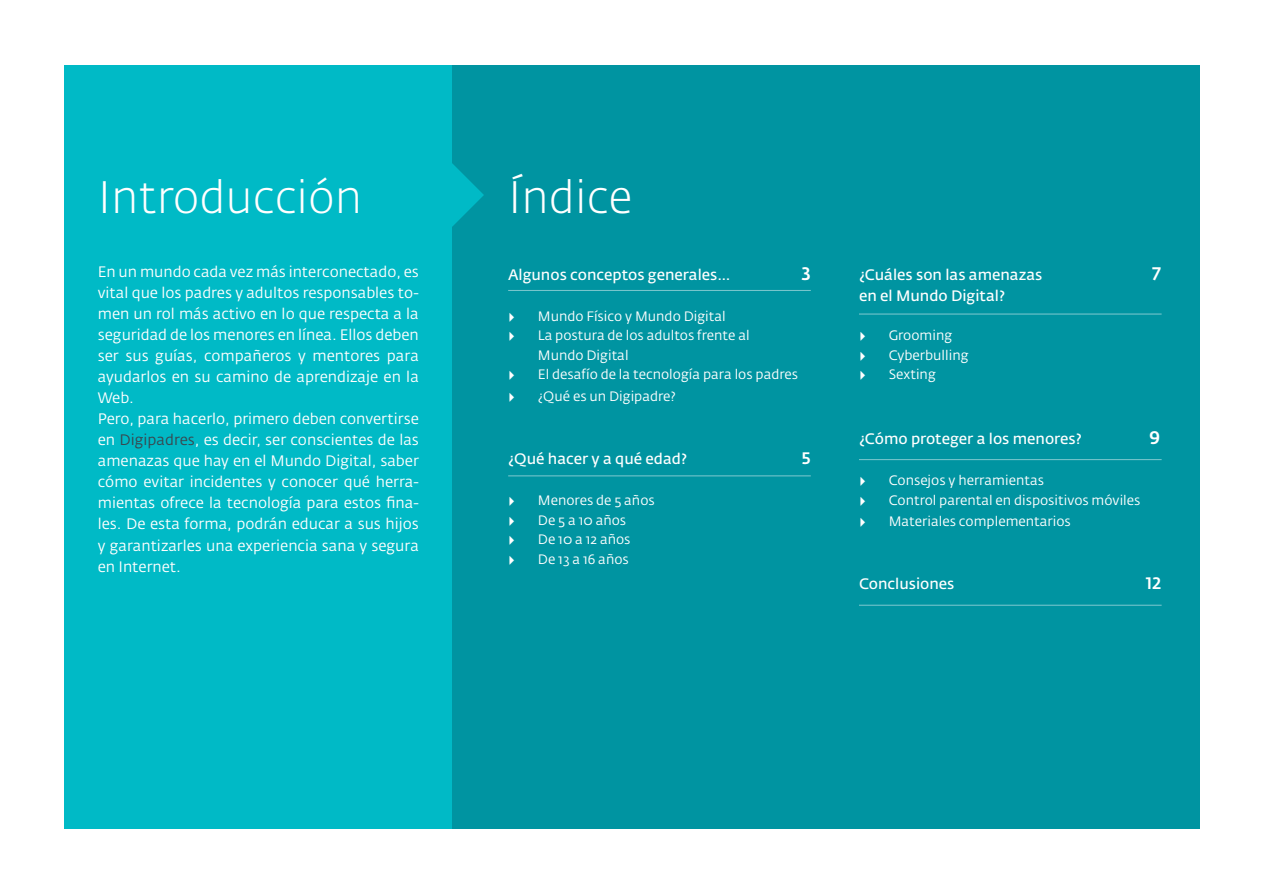
<style>
.page{position:relative;width:1263px;height:893px;background:#fff}
.page>*{position:absolute;margin:0;border:0;box-sizing:border-box;transform-origin:0 0}
.t1{font:300 45px "Fedra Sans Alt Pro";color:#fff}
.t2{font:500 18px "Fedra Sans Alt Pro";color:#fff}
.t3{font:500 16.5px "Fedra Sans Alt Pro";color:#fff}
.t4{font:15px/21px "Fedra Sans Alt Pro";color:#fff}
.t5{font:600 15px "Fedra Sans Alt Pro";color:#fff}
.t6{font:13.5px/19.5px "Fedra Sans Alt Pro";color:#fff}
.s1{color:#39474f}
</style>
<div class="page">
<div style="left:65px;top:65px;width:387px;height:763px;background:#00bac6"></div>
<div style="left:452px;top:65px;width:747px;height:763px;background:#0094a1"></div>
<svg style="left:452px;top:163px;width:32px;height:64px"></svg>
<hr style="left:508px;top:290px;width:303px;height:1px;background:#fff">
<hr style="left:859px;top:314px;width:302px;height:1px;background:#fff">
<hr style="left:859px;top:459px;width:302px;height:1px;background:#fff">
<hr style="left:859px;top:605px;width:302px;height:1px;background:#fff">
<hr style="left:508px;top:475px;width:303px;height:1px;background:#fff">
<h1 class="t1" style="left:98px;top:169px;width:266px">Introducción</h1>
<h1 class="t1" style="left:508px;top:169px;width:126px">Índice</h1>
<p class="t4" style="left:98px;top:262px;width:323px">En un mundo cada vez más interconectado, es vital que los padres y adultos responsables to&shy;men un rol más activo en lo que respecta a la seguridad de los menores en línea. Ellos deben ser sus guías, compañeros y mentores para ayudarlos en su camino de aprendizaje en la Web.<br>Pero, para hacerlo, primero deben convertirse en <span class="s1">Digipadres</span>, es decir, ser conscientes de las amenazas que hay en el Mundo Digital, saber cómo evitar incidentes y conocer qué herra&shy;mientas ofrece la tecnología para estos fina&shy;les. De esta forma, podrán educar a sus hijos y garantizarles una experiencia sana y segura en Internet.</p>
<p class="t5" style="left:508px;top:265px;width:224px">Algunos conceptos generales…</p>
<p class="t2" style="left:801px;top:262px;width:11px">3</p>
<p class="t6" style="left:508px;top:306px;width:8px">▸</p>
<p class="t6" style="left:538px;top:306px;width:189px">Mundo Físico y Mundo Digital</p>
<p class="t6" style="left:508px;top:326px;width:8px">▸</p>
<p class="t6" style="left:538px;top:326px;width:213px">La postura de los adultos frente al<br>Mundo Digital</p>
<p class="t6" style="left:508px;top:365px;width:8px">▸</p>
<p class="t6" style="left:538px;top:365px;width:262px">El desafío de la tecnología para los padres</p>
<p class="t6" style="left:508px;top:386px;width:8px">▸</p>
<p class="t6" style="left:538px;top:386px;width:139px">¿Qué es un Digipadre?</p>
<p class="t5" style="left:508px;top:449px;width:180px">¿Qué hacer y a qué edad?</p>
<p class="t3" style="left:801px;top:448px;width:11px">5</p>
<p class="t6" style="left:508px;top:491px;width:8px">▸</p>
<p class="t6" style="left:538px;top:491px;width:118px">Menores de 5 años</p>
<p class="t6" style="left:508px;top:510px;width:8px">▸</p>
<p class="t6" style="left:538px;top:510px;width:90px">De 5 a 10 años</p>
<p class="t6" style="left:508px;top:530px;width:8px">▸</p>
<p class="t6" style="left:538px;top:530px;width:94px">De 10 a 12 años</p>
<p class="t6" style="left:508px;top:549px;width:8px">▸</p>
<p class="t6" style="left:538px;top:549px;width:92px">De 13 a 16 años</p>
<p class="t5" style="left:859px;top:265px;width:185px">¿Cuáles son las amenazas</p>
<p class="t2" style="left:1152px;top:262px;width:10px">7</p>
<p class="t5" style="left:859px;top:287px;width:147px">en el Mundo Digital?</p>
<p class="t6" style="left:859px;top:326px;width:8px">▸</p>
<p class="t6" style="left:889px;top:326px;width:65px">Grooming</p>
<p class="t6" style="left:859px;top:345px;width:8px">▸</p>
<p class="t6" style="left:889px;top:345px;width:81px">Cyberbulling</p>
<p class="t6" style="left:859px;top:365px;width:8px">▸</p>
<p class="t6" style="left:889px;top:365px;width:49px">Sexting</p>
<p class="t5" style="left:859px;top:430px;width:224px">¿Cómo proteger a los menores?</p>
<p class="t2" style="left:1149px;top:427px;width:12px">9</p>
<p class="t6" style="left:859px;top:471px;width:8px">▸</p>
<p class="t6" style="left:889px;top:471px;width:157px">Consejos y herramientas</p>
<p class="t6" style="left:859px;top:490px;width:8px">▸</p>
<p class="t6" style="left:889px;top:490px;width:253px">Control parental en dispositivos móviles</p>
<p class="t6" style="left:859px;top:512px;width:8px">▸</p>
<p class="t6" style="left:889px;top:512px;width:184px">Materiales complementarios</p>
<p class="t5" style="left:859px;top:575px;width:97px">Conclusiones</p>
<p class="t3" style="left:1146px;top:573px;width:17px">12</p>
</div>
